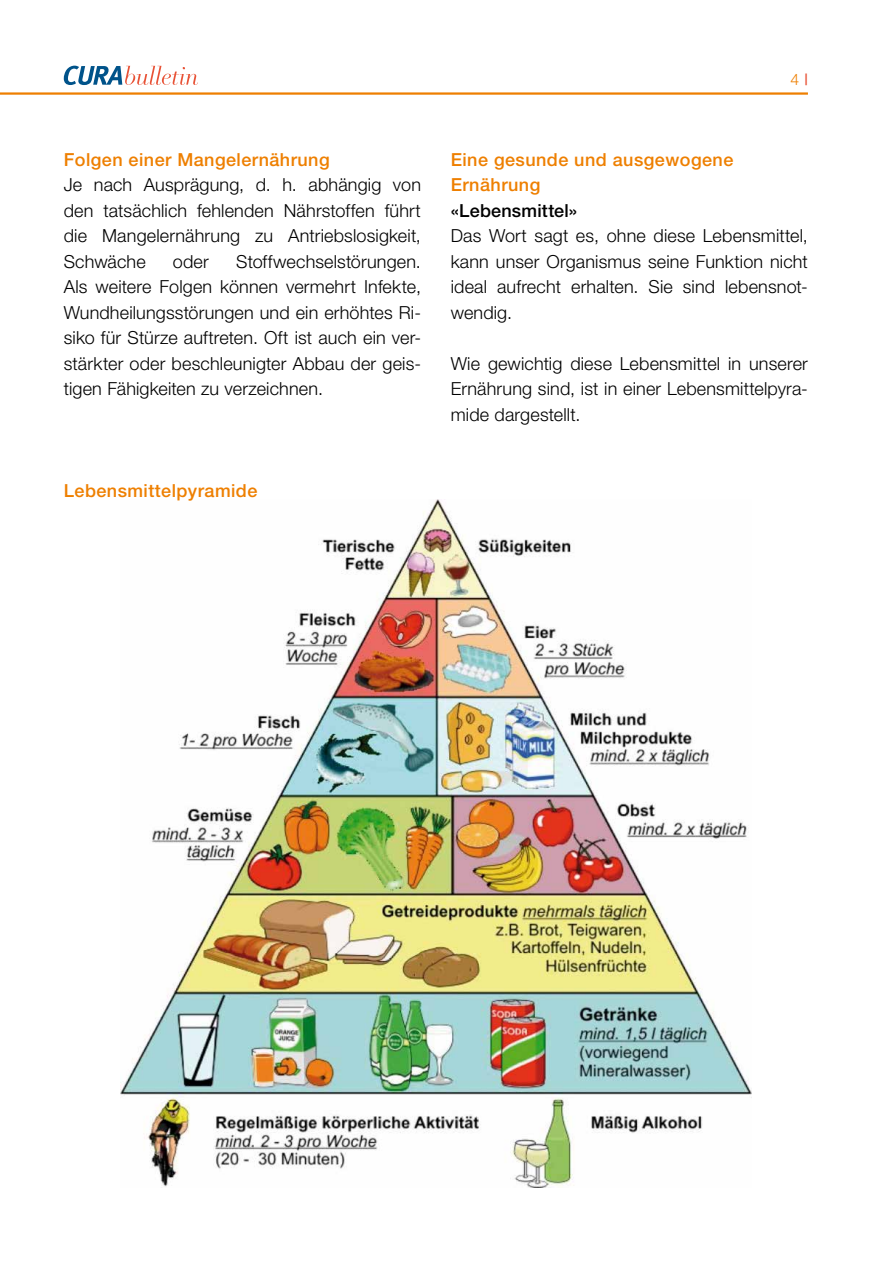
<style>
.page{position:relative;width:893px;height:1263px;background:#fff}
.page>*{position:absolute;margin:0;border:0;box-sizing:border-box;transform-origin:0 0}
.t1{font:300 18px/25.5px "Helvetica Neue";letter-spacing:.01em;color:#000;text-align:justify}
.t2{font:500 18px/25.5px "Helvetica Neue";letter-spacing:.025em;color:#ee7f00}
.t3{font:500 18px "Helvetica Neue";letter-spacing:.01em;color:#000}
.t4{font:300 15.75px "Helvetica Neue";color:#ee7f00}
.s1{font-weight:500;font-stretch:condensed;color:#e85236}
</style>
<div class="page">
<hr style="left:0;top:92px;width:808px;height:3px;background:#ee7f00">
<svg style="left:64px;top:66px;width:134px;height:19px"></svg>
<img style="left:121px;top:499px;width:630px;height:688px">
<p class="t2" style="left:64px;top:146px;width:267px">Folgen einer Mangelernährung</p>
<p class="t1" style="left:64px;top:172px;width:359px">Je nach Ausprägung, d. h. abhängig von den tatsächlich fehlenden Nährstoffen führt die Mangelernährung zu Antriebslosigkeit, Schwäche</p>
<p class="t1" style="left:64px;top:248px;width:359px;text-indent:172px">Stoffwechselstörungen.<br>Als weitere Folgen können vermehrt Infekte, Wundheilungsstörungen und ein erhöhtes Ri&shy;siko für Stürze auftreten. Oft ist auch ein ver&shy;stärkter oder beschleunigter Abbau der geis&shy;tigen Fähigkeiten zu verzeichnen.</p>
<p class="t1" style="left:173px;top:248px;width:37px">oder</p>
<p class="t2" style="left:64px;top:478px;width:195px">Lebensmittelpyramide</p>
<p class="t4" style="left:790px;top:70px;width:19px">4 <span class="s1">|</span></p>
<p class="t2" style="left:451px;top:147px;width:284px">Eine gesunde und ausgewogene<br>Ernährung</p>
<p class="t3" style="left:451px;top:200px;width:128px">«Lebensmittel»</p>
<p class="t1" style="left:451px;top:223px;width:359px">Das Wort sagt es, ohne diese Lebensmittel, kann unser Organismus seine Funktion nicht ideal aufrecht erhalten. Sie sind lebensnot&shy;wendig.</p>
<p class="t1" style="left:451px;top:350px;width:359px">Wie gewichtig diese Lebensmittel in unserer Ernährung sind, ist in einer Lebensmittelpyra&shy;mide dargestellt.</p>
</div>
